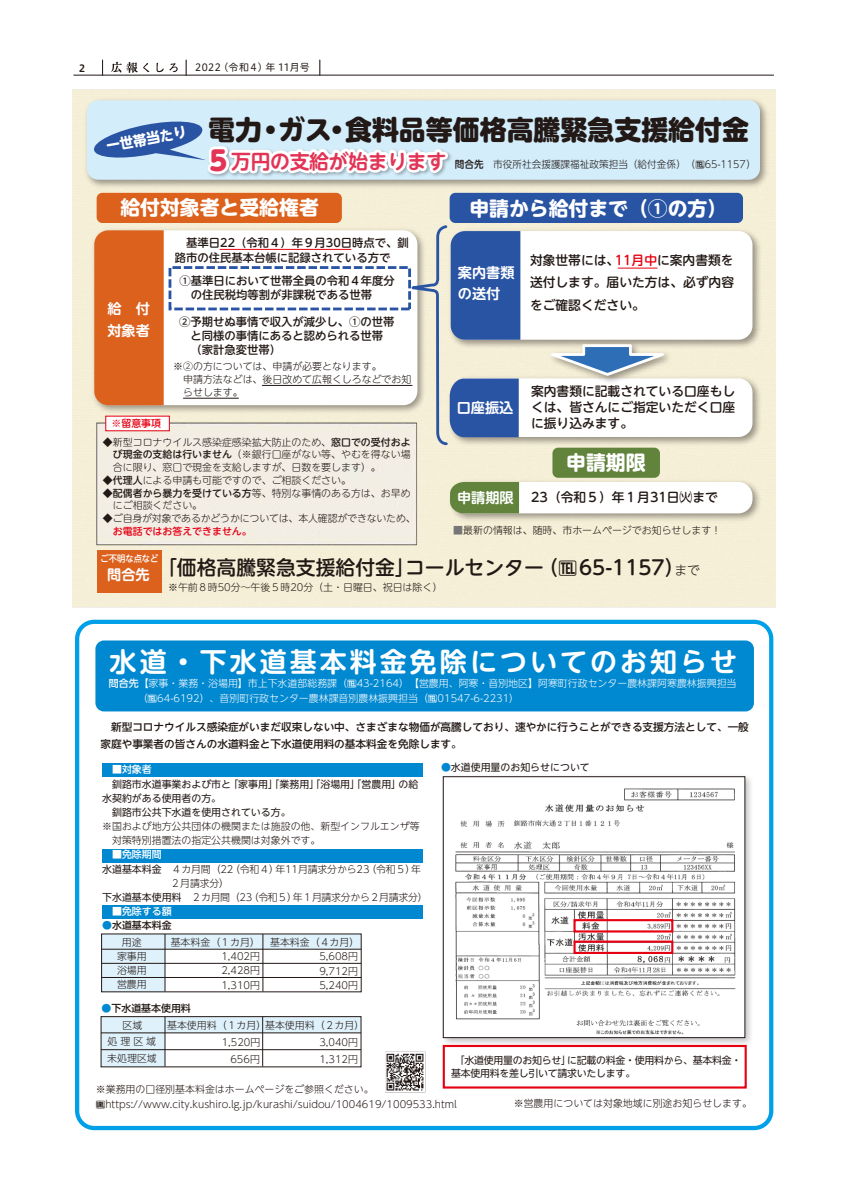
<style>
.page{position:relative;width:842px;height:1191px;background:#fff}
.page>*{position:absolute;margin:0;border:0;box-sizing:border-box;transform-origin:0 0}
.t1{font:700 26.9px "UD Shin M Go Pro De";letter-spacing:.115em;color:#fff}
.t2{font:800 26.9px "UD Shin M Go Pro";color:#221815}
.t3{font:500 19.8px "UD Shin M Go Pro";color:#221815}
.t4{font:700 19.8px "UD Shin M Go Pro";color:#fff}
.t5{font:700 19.8px "UD Shin M Go Pro De";letter-spacing:-.015em;color:#e23456}
.t6{font:700 14.2px/21.3px "UD Shin M Go Pro De";color:#fff}
.t7{font:700 14.2px "UD Shin M Go Pro";color:#fff;scale:.96 1}
.t8{font:500 12.8px/22.7px "UD Shin M Go Pro";color:#221815;text-align:justify}
.t9{font:500 11.3px/14.2px "UD Shin M Go Pro";color:#221815}
.t10{font:500 10.6px/16.3px "UD Shin Go NT Pro";color:#221815}
.t11{font:10px "Hiragino UD Sans R Std W4";letter-spacing:.025em;color:#221815}
.t12{font:10px "Hiragino UD Sans Std W6";color:#221815}
.t13{font:300 9.9px/14.2px "UD Shin Go NT Pro";color:#221815}
.t14{font:300 9.9px/12.8px "UD Shin M Go Pro";color:#221815}
.t15{font:300 9.9px/14.9px "UD Shin Go NT Pro";color:#fff}
.t16{font:9.9px/14.2px "UD Shin Go NT Pro";color:#221815}
.t17{font:9.9px/13.5px "UD Shin Go NT Pro";letter-spacing:-.025em;color:#221815}
.t18{font:300 9.9px/14.2px "UD Shin Go NT Pro";letter-spacing:-.03em;color:#221815}
.t19{font:500 9.9px "UD Shin M Go Pro";color:#e60012}
.t20{font:500 9.9px "UD Shin Go NT Pro";color:#221815}
.t21{font:500 9.9px "UD Shin Go NT Pro";color:#fff}
.t22{font:500 9.2px "UD Shin M Go Pro";color:#fff;scale:.9 1}
.s1{font-weight:500}
.s2{font-family:"Cooohooo b";font-weight:400}
.s3{font-family:"UD Shin M Go Pro";font-weight:800;font-size:26.9px}
.s4{color:#e60012}
.s5{color:#767676}
.s6{font-weight:300;font-size:12.8px}
.s7{font-weight:500;color:#fff}
.s8{font-weight:400}
.s9{font-weight:300;color:#0089d1}
.s10{color:#0089d1}
</style>
<div class="page">
<img style="left:73px;top:74px;width:703px;height:568px">
<div style="left:75px;top:619px;width:698px;height:511px;border:4px solid #00a0e9;border-radius:17px"></div>
<div style="left:95px;top:640px;width:659px;height:71px;background:#0089d1;border-radius:9px"></div>
<img style="left:520px;top:225px;width:244px;height:126px">
<div style="left:451px;top:231px;width:301px;height:109px;background:#fff;border-radius:14px"></div>
<img style="left:520px;top:372px;width:244px;height:76px">
<div style="left:451px;top:378px;width:301px;height:59px;background:#fff;border-radius:14px"></div>
<img style="left:520px;top:476px;width:244px;height:49px">
<div style="left:451px;top:482px;width:301px;height:31px;background:#fff;border-radius:14px"></div>
<img style="left:81px;top:94px;width:690px;height:97px">
<div style="left:87px;top:100px;width:673px;height:80px;background:#d3edfb;border-radius:11px"></div>
<div style="left:73px;top:386px;width:20px;height:194px;background:#f5efd7"></div>
<div style="left:552px;top:447px;width:108px;height:31px;background:#61833b;border-radius:6px"></div>
<img style="left:520px;top:776px;width:231px;height:269px">
<img style="left:520px;top:778px;width:223px;height:258px">
<div style="left:450px;top:193px;width:293px;height:30px;background:#2954a4;border-radius:6px"></div>
<div style="left:443px;top:1045px;width:304px;height:43px;border:2px solid #e60012"></div>
<div style="left:573px;top:919px;width:100px;height:13px;border:2px solid #e60012"></div>
<div style="left:573px;top:940px;width:100px;height:14px;border:2px solid #e60012"></div>
<img style="left:545px;top:339px;width:130px;height:43px">
<svg style="left:536px;top:343px;width:143px;height:34px;background:#bac6ca"></svg>
<svg style="left:93px;top:59px;width:427px;height:1072px"></svg>
<hr style="left:262px;top:385px;width:150px;height:1px;background:#221815">
<hr style="left:183px;top:398px;width:56px;height:1px;background:#221815">
<hr style="left:220px;top:249px;width:131px;height:1px;background:#e60012">
<hr style="left:618px;top:268px;width:39px;height:1px;background:#e60012">
<p class="t12" style="left:77px;top:60px;width:11px">２</p>
<p class="t11" style="left:195px;top:60px;width:116px">2022（令和４）年 11月号</p>
<h1 class="t2" style="left:208px;top:108px;width:542px">電力・ガス・食料品等価格高騰緊急支援給付金</h1>
<p class="t14" style="left:455px;top:157px;width:302px"><span class="s1">問合先</span>　市役所社会援護課福祉政策担当（給付金係）（<span class="s2">M</span>65-1157）</p>
<h2 class="t4" style="left:120px;top:191px;width:200px">給付対象者と受給権者</h2>
<h3 class="t7" style="left:104px;top:135px;width:87px;rotate:-10deg">一世帯当たり</h3>
<h2 class="t5" style="left:205px;top:145px;width:243px"><span class="s3">５</span>万円の支給が始まります</h2>
<h2 class="t4" style="left:469px;top:192px;width:259px">申請から給付まで（①の方）</h2>
<h3 class="t6" style="left:107px;top:297px;width:44px">給 付対象者</h3>
<p class="t9" style="left:175px;top:234px;width:236px;line-height:14.9px">　基準日22（令和４）年９月30日時点で、釧路市の住民基本台帳に記録されている方で</p>
<p class="t9" style="left:179px;top:273px;width:217px">①基準日において世帯全員の令和４年度分　の住民税均等割が非課税である世帯</p>
<p class="t9" style="left:179px;top:314px;width:217px">②予期せぬ事情で収入が減少し、①の世帯　と同様の事情にあると認められる世帯　（家計急変世帯）</p>
<h3 class="t6" style="left:458px;top:261px;width:58px">案内書類の送付</h3>
<p class="t8" style="left:530px;top:248px;width:206px">対象世帯には、<span class="s4">11月中</span>に案内書類を送付します。届いた方は、必ず内容をご確認ください。</p>
<p class="t14" style="left:173px;top:359px;width:240px">※②の方については、申請が必要となります。<br>　申請方法などは、後日改めて広報くしろなどでお知　らせします。</p>
<p class="t8" style="left:531px;top:382px;width:206px;line-height:16.3px">案内書類に記載されている口座もしくは、皆さんにご指定いただく口座に振り込みます。</p>
<h3 class="t6" style="left:457px;top:396px;width:58px">口座振込</h3>
<p class="t19" style="left:111px;top:415px;width:51px">※留意事項</p>
<p class="t14" style="left:103px;top:435px;width:309px;text-align:justify">◆新型コロナウイルス感染症感染拡大防止のため、<span class="s1">窓口での受付およ　び現金の支給は行いません</span>（※銀行口座がない等、やむを得ない場　合に限り、窓口で現金を支給しますが、日数を要します）。</p>
<p class="t14" style="left:103px;top:473px;width:250px">◆<span class="s1">代理人</span>による申請も可能ですので、ご相談ください。</p>
<p class="t14" style="left:103px;top:486px;width:309px">◆<span class="s1">配偶者から暴力を受けている方</span>等、特別な事情のある方は、お早め　にご相談ください。</p>
<p class="t14" style="left:103px;top:511px;width:314px">◆ご自身が対象であるかどうかについては、本人確認ができないため、</p>
<p class="t19" style="left:113px;top:523px;width:140px">お電話ではお答えできません。</p>
<h3 class="t6" style="left:107px;top:563px;width:44px">問合先</h3>
<h2 class="t4" style="left:566px;top:446px;width:81px">申請期限</h2>
<p class="t8" style="left:531px;top:485px;width:188px">23（令和５）年１月31日㈫まで</p>
<p class="t14" style="left:453px;top:523px;width:269px"><span class="s5">■</span>最新の情報は、随時、市ホームページでお知らせします！</p>
<h3 class="t6" style="left:457px;top:486px;width:58px">申請期限</h3>
<p class="t22" style="left:100px;top:551px;width:66px">ご不明な点など</p>
<h2 class="t3" style="left:157px;top:551px;width:545px">「価格高騰緊急支援給付金」コールセンター（<span class="s2">M</span>65-1157）<span class="s6">まで</span></h2>
<p class="t14" style="left:168px;top:580px;width:276px">※午前８時50分～午後５時20分（土・日曜日、祝日は除く）</p>
<h1 class="t1" style="left:110px;top:639px;width:629px">水道・下水道基本料金免除についてのお知らせ</h1>
<p class="t15" style="left:109px;top:676px;width:629px"><span class="s1">問合先</span>【家事・業務・浴場用】市上下水道部総務課（<span class="s2">M</span>43-2164）【営農用、阿寒・音別地区】阿寒町行政センター農林課阿寒農林振興担当　　 （<span class="s2">M</span>64-6192）、音別町行政センター農林課音別農林振興担当（<span class="s2">M</span>01547-6-2231）</p>
<p class="t10" style="left:100px;top:719px;width:650px">　新型コロナウイルス感染症がいまだ収束しない中、さまざまな物価が高騰しており、速やかに行うことができる支援方法として、一般家庭や事業者の皆さんの水道料金と下水道使用料の基本料金を免除します。</p>
<p class="t21" style="left:102px;top:761px;width:51px">　■対象者</p>
<p class="t16" style="left:102px;top:776px;width:318px;text-indent:10px">釧路市水道事業および市と「家事用」「業務用」「浴場用」「営農用」の給水契約がある使用者の方。<br>　釧路市公共下水道を使用されている方。</p>
<p class="t13" style="left:102px;top:819px;width:319px">※国および地方公共団体の機関または施設の他、新型インフルエンザ等　対策特別措置法の指定公共機関は対象外です。</p>
<p class="t13" style="left:102px;top:847px;width:320px"><span class="s7">　■免除期間<br></span><span class="s8">水道基本料金</span> ４カ月間（22（令和４）年11月請求分から23（令和５）年</p>
<p class="t18" style="left:102px;top:889px;width:327px"><span class="s8">下水道基本使用料</span> ２カ月間（23（令和５）年１月請求分から２月請求分）<span class="s7">　■免除する額</span></p>
<p class="t20" style="left:102px;top:917px;width:71px"><span class="s9">●</span>水道基本料金</p>
<p class="t16" style="left:441px;top:760px;width:150px"><span class="s10">●</span>水道使用量のお知らせについて</p>
<p class="t13" style="left:319px;top:934px;width:42px;text-indent:-49px">基本料金（４カ月）<br>5,608円<br>9,712円<br>5,240円</p>
<p class="t13" style="left:167px;top:1017px;width:199px">基本使用料（１カ月）基本使用料（２カ月）</p>
<p class="t13" style="left:222px;top:1035px;width:40px">1,520円</p>
<p class="t13" style="left:230px;top:1051px;width:31px">656円</p>
<p class="t13" style="left:117px;top:934px;width:31px;text-align:center">用途家事用浴場用営農用</p>
<p class="t13" style="left:171px;top:935px;width:91px">基本料金（１カ月）</p>
<p class="t20" style="left:102px;top:1000px;width:91px"><span class="s9">●</span>下水道基本使用料</p>
<p class="t13" style="left:122px;top:1017px;width:21px">区域</p>
<p class="t13" style="left:108px;top:1034px;width:50px">処理区域</p>
<p class="t13" style="left:107px;top:1050px;width:51px">未処理区域</p>
<p class="t17" style="left:451px;top:1052px;width:292px;text-indent:4px">「水道使用量のお知らせ」に記載の料金・使用料から、基本料金・基本使用料を差し引いて請求いたします。</p>
<p class="t13" style="left:514px;top:1096px;width:240px">※営農用については対象地域に別途お知らせします。</p>
<p class="t13" style="left:221px;top:949px;width:40px;text-align:justify">1,402円2,428円1,310円</p>
<p class="t13" style="left:319px;top:1034px;width:40px;line-height:16.3px">3,040円<br>1,312円</p>
<p class="t13" style="left:96px;top:1081px;width:363px;line-height:14.9px">※業務用の口径別基本料金はホームページをご参照ください。<br><span class="s2">N</span>https://www.city.kushiro.lg.jp/kurashi/suidou/1004619/1009533.html</p>
</div>
